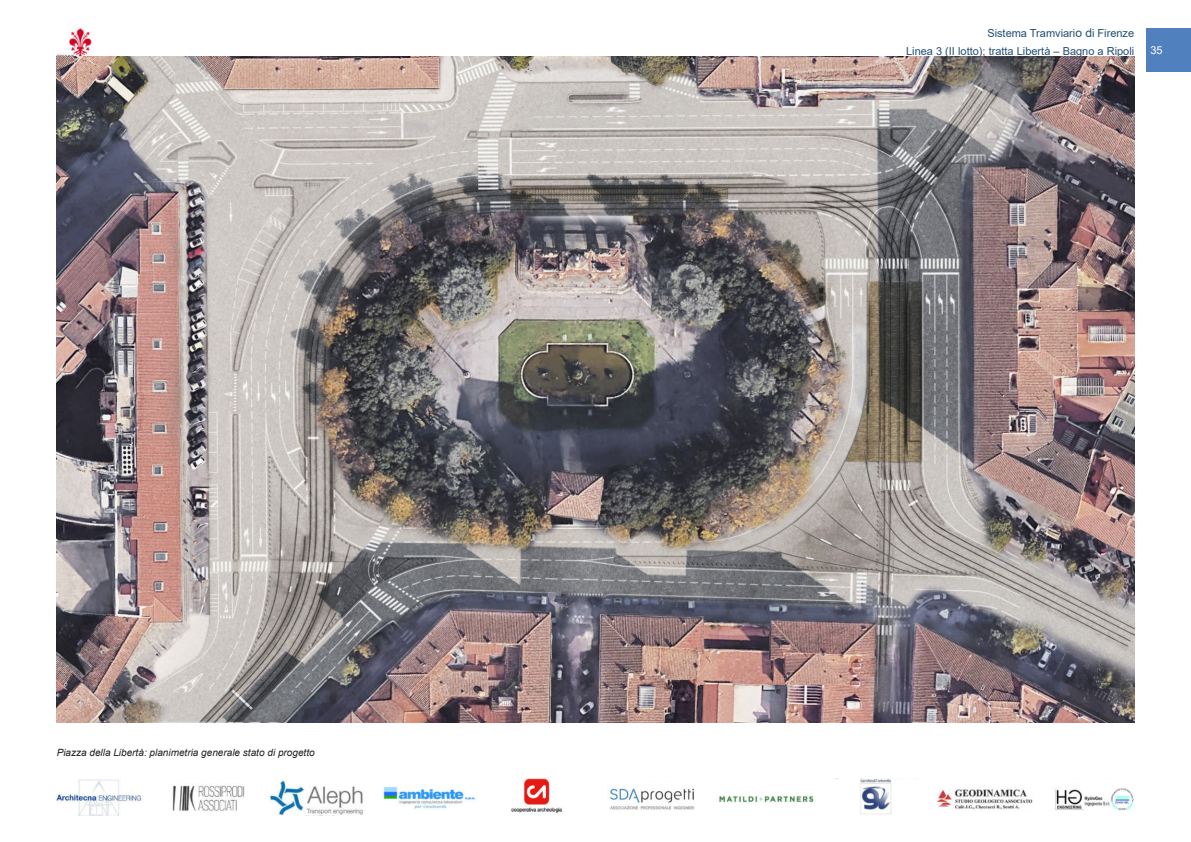
<style>
.page{position:relative;width:1191px;height:842px;background:#fff}
.page>*{position:absolute;margin:0;border:0;box-sizing:border-box;transform-origin:0 0}
.t1{font:11px/18px "Arial";color:#204d77;text-align:right}
.t2{font:11px "Arial";color:#fff}
.t3{font:italic 10px "Arial";color:#231f20}
.s1{font-size:12px}
</style>
<div class="page">
<div style="left:1146px;top:28px;width:45px;height:44px;background:#5080be"></div>
<img style="left:56px;top:28px;width:43px;height:40px">
<img style="left:57px;top:778px;width:505px;height:38px">
<img style="left:718px;top:779px;width:416px;height:36px">
<img style="left:609px;top:787px;width:85px;height:23px">
<img style="left:57px;top:57px;width:1077px;height:666px">
<p class="t3" style="left:57px;top:749px;width:259px">Piazza della Libertà: planimetria generale stato di progetto</p>
<p class="t1" style="left:906px;top:25px;width:230px">Sistema Tramviari<span class="s1">o d</span>i Firenze<br>Linea 3 (II lotto); tratta Libertà – Bagno a Ripoli</p>
<p class="t2" style="left:1150px;top:46px;width:14px">35</p>
</div>
